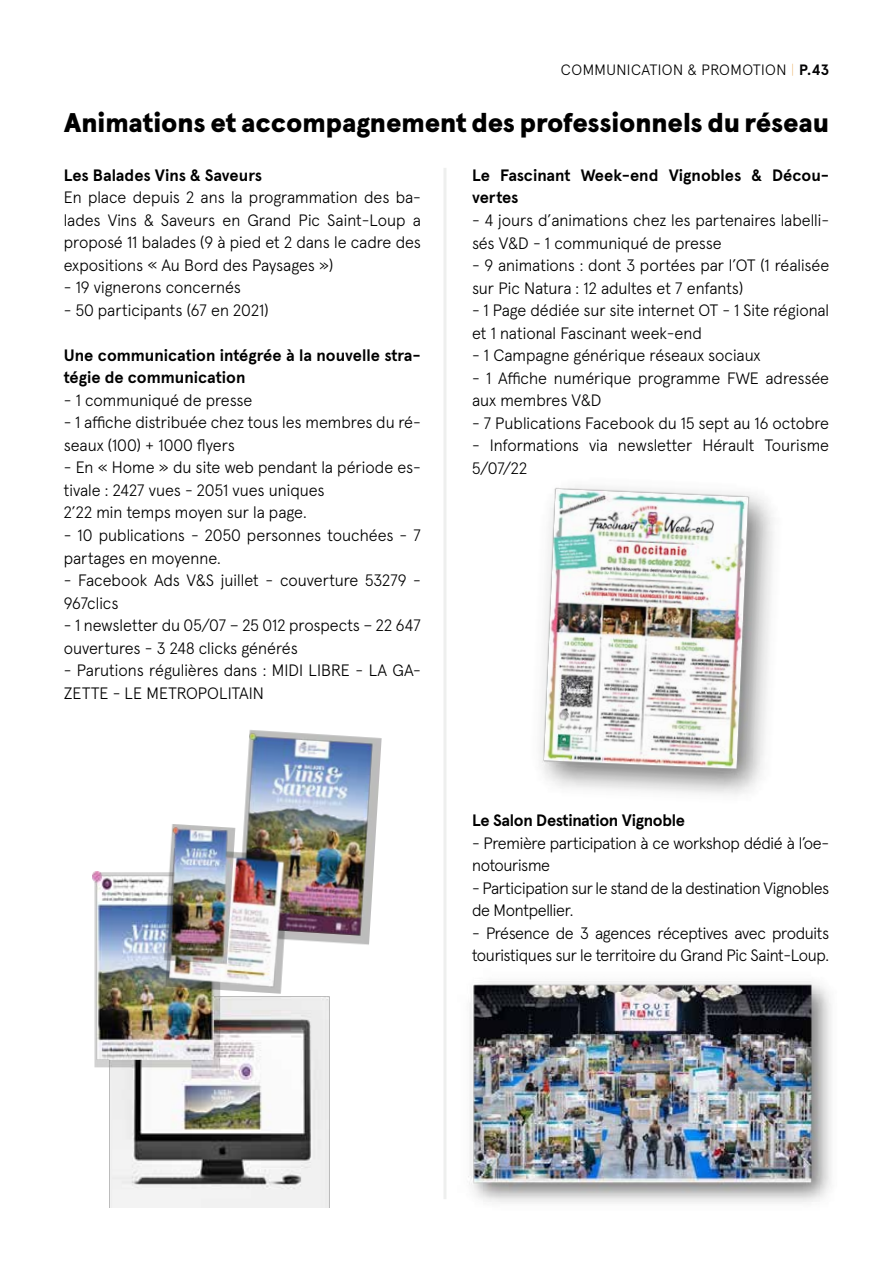
<style>
.page{position:relative;width:893px;height:1263px;background:#fff}
.page>*{position:absolute;margin:0;border:0;box-sizing:border-box;transform-origin:0 0}
.t1{font:900 27px "Apercu Pro";letter-spacing:-.005em;color:#000}
.t2{font:300 16.5px/22.5px "Apercu Pro";color:#000}
.t3{font:300 16.5px/22.5px "Apercu Pro";letter-spacing:-.02em;color:#000}
.t4{font:700 16.5px/22.5px "Apercu Pro";letter-spacing:-.005em;color:#000}
.t5{font:300 15px "Apercu Pro";letter-spacing:.03em;color:#000}
.s1{font-weight:100;color:#e59f43}
.s2{font-weight:700;color:#020203}
</style>
<div class="page">
<img style="left:92px;top:871px;width:238px;height:337px">
<img style="left:149px;top:730px;width:233px;height:288px">
<img style="left:539px;top:486px;width:235px;height:309px">
<hr style="left:443px;top:168px;width:3px;height:1031px;background:#eeefee">
<img style="left:468px;top:981px;width:363px;height:222px">
<p class="t5" style="left:561px;top:58px;width:270px">COMMUNICATION &amp; PROMOTION <span class="s1">|</span> <span class="s2">P.43</span></p>
<h1 class="t1" style="left:64px;top:101px;width:767px">Animations et accompagnement des professionnels du réseau</h1>
<p class="t4" style="left:64px;top:163px;width:200px">Les Balades Vins &amp; Saveurs</p>
<p class="t2" style="left:64px;top:185px;width:359px;text-align:justify">En place depuis 2 ans la programmation des ba&shy;lades Vins &amp; Saveurs en Grand Pic Saint-Loup a proposé 11 balades (9 à pied et 2 dans le cadre des expositions « Au Bord des Paysages »)</p>
<p class="t2" style="left:64px;top:275px;width:179px">- 19 vignerons concernés</p>
<p class="t2" style="left:64px;top:297px;width:206px">- 50 participants (67 en 2021)</p>
<p class="t4" style="left:64px;top:343px;width:359px">Une communication intégrée à la nouvelle stra&shy;tégie de communication</p>
<p class="t2" style="left:64px;top:387px;width:190px">- 1 communiqué de presse</p>
<p class="t2" style="left:64px;top:410px;width:359px">- 1 affiche distribuée chez tous les membres du ré&shy;seaux (100) + 1000 flyers</p>
<p class="t2" style="left:64px;top:455px;width:359px">- En « Home » du site web pendant la période es&shy;tivale : 2427 vues - 2051 vues uniques<br>2’22 min temps moyen sur la page.</p>
<p class="t2" style="left:64px;top:523px;width:359px">- 10 publications - 2050 personnes touchées - 7 partages en moyenne.</p>
<p class="t2" style="left:64px;top:568px;width:359px">- Facebook Ads V&amp;S juillet - couverture 53279 -<br>967clics</p>
<p class="t2" style="left:64px;top:613px;width:359px">- 1 newsletter du 05/07 – 25 012 prospects – 22 647 ouvertures - 3 248 clicks générés</p>
<p class="t2" style="left:64px;top:658px;width:359px">- Parutions régulières dans : MIDI LIBRE - LA GA-<br>ZETTE - LE METROPOLITAIN</p>
<p class="t4" style="left:472px;top:163px;width:359px">Le Fascinant Week-end Vignobles &amp; Décou&shy;vertes</p>
<p class="t2" style="left:472px;top:208px;width:359px">- 4 jours d’animations chez les partenaires labelli&shy;sés V&amp;D - 1 communiqué de presse</p>
<p class="t2" style="left:472px;top:253px;width:359px">- 9 animations : dont 3 portées par l’OT (1 réalisée sur Pic Natura : 12 adultes et 7 enfants)</p>
<p class="t2" style="left:472px;top:298px;width:359px">- 1 Page dédiée sur site internet OT - 1 Site régional et 1 national Fascinant week-end</p>
<p class="t2" style="left:472px;top:343px;width:290px">- 1 Campagne générique réseaux sociaux</p>
<p class="t2" style="left:472px;top:365px;width:359px">- 1 Affiche numérique programme FWE adressée aux membres V&amp;D</p>
<p class="t2" style="left:472px;top:410px;width:359px">- 7 Publications Facebook du 15 sept au 16 octobre</p>
<p class="t2" style="left:472px;top:433px;width:359px">- Informations via newsletter Hérault Tourisme<br>5/07/22</p>
<p class="t4" style="left:472px;top:808px;width:214px">Le Salon Destination Vignoble</p>
<p class="t3" style="left:472px;top:830px;width:359px">- Première participation à ce workshop dédié à l’oe&shy;notourisme</p>
<p class="t3" style="left:472px;top:875px;width:359px">- Participation sur le stand de la destination Vignobles de Montpellier.</p>
<p class="t3" style="left:472px;top:920px;width:359px">- Présence de 3 agences réceptives avec produits touristiques sur le territoire du Grand Pic Saint-Loup.</p>
</div>
